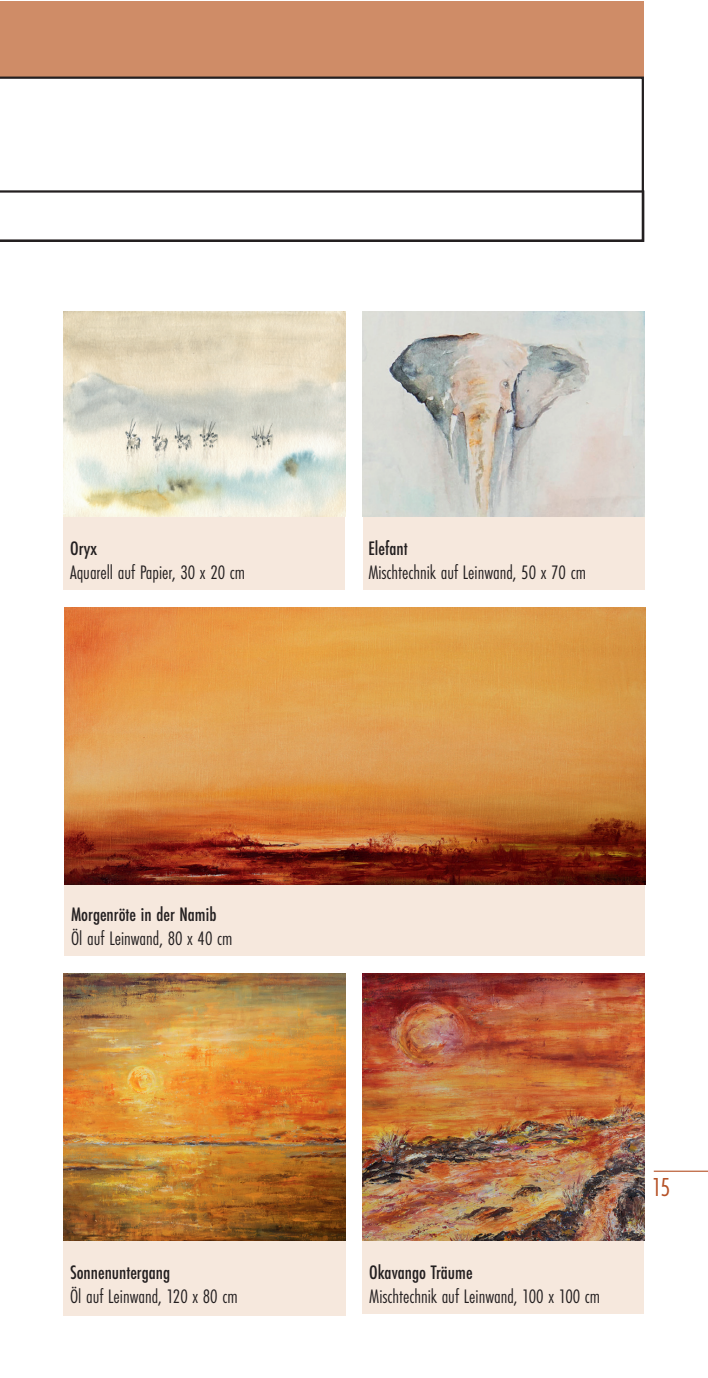
<style>
.page{position:relative;width:708px;height:1378px;background:#fff}
.page>*{position:absolute;margin:0;border:0;box-sizing:border-box;transform-origin:0 0}
.t1{font:27px "Futura PT Cond";color:#b55126}
.t2{font:20.25px "Futura PT Cond";color:#231f20}
.t3{font:500 20.25px "Futura PT Cond";color:#231f20}
</style>
<div class="page">
<hr style="left:654px;top:1170px;width:54px;height:1px;background:#b55126">
<div style="left:363px;top:1037px;width:281px;height:277px;background:#f6e8dd"></div>
<img style="left:363px;top:973px;width:281px;height:267px">
<div style="left:64px;top:1095px;width:282px;height:220px;background:#f6e8dd"></div>
<img style="left:64px;top:973px;width:282px;height:267px">
<div style="left:0;top:1px;width:644px;height:76px;background:#cf8c67"></div>
<svg style="left:0;top:77px;width:644px;height:165px"></svg>
<div style="left:65px;top:617px;width:580px;height:339px;background:#f6e8dd"></div>
<img style="left:65px;top:607px;width:580px;height:278px">
<div style="left:64px;top:312px;width:281px;height:278px;background:#f6e8dd"></div>
<div style="left:363px;top:312px;width:281px;height:278px;background:#f6e8dd"></div>
<img style="left:64px;top:312px;width:281px;height:205px">
<img style="left:363px;top:311px;width:281px;height:206px">
<p class="t3" style="left:70px;top:536px;width:29px">Oryx</p>
<p class="t2" style="left:70px;top:560px;width:176px">Aquarell auf Papier, 30 x 20 cm</p>
<p class="t3" style="left:368px;top:536px;width:41px">Elefant</p>
<p class="t2" style="left:368px;top:560px;width:219px">Mischtechnik auf Leinwand, 50 x 70 cm</p>
<p class="t3" style="left:71px;top:902px;width:147px">Morgenröte in der Namib</p>
<p class="t2" style="left:71px;top:926px;width:163px">Öl auf Leinwand, 80 x 40 cm</p>
<p class="t3" style="left:70px;top:1260px;width:102px">Sonnenuntergang</p>
<p class="t2" style="left:70px;top:1284px;width:169px">Öl auf Leinwand, 120 x 80 cm</p>
<p class="t3" style="left:369px;top:1260px;width:105px">Okavango Träume</p>
<p class="t2" style="left:369px;top:1284px;width:232px">Mischtechnik auf Leinwand, 100 x 100 cm</p>
<h1 class="t1" style="left:652px;top:1171px;width:20px">15</h1>
</div>
